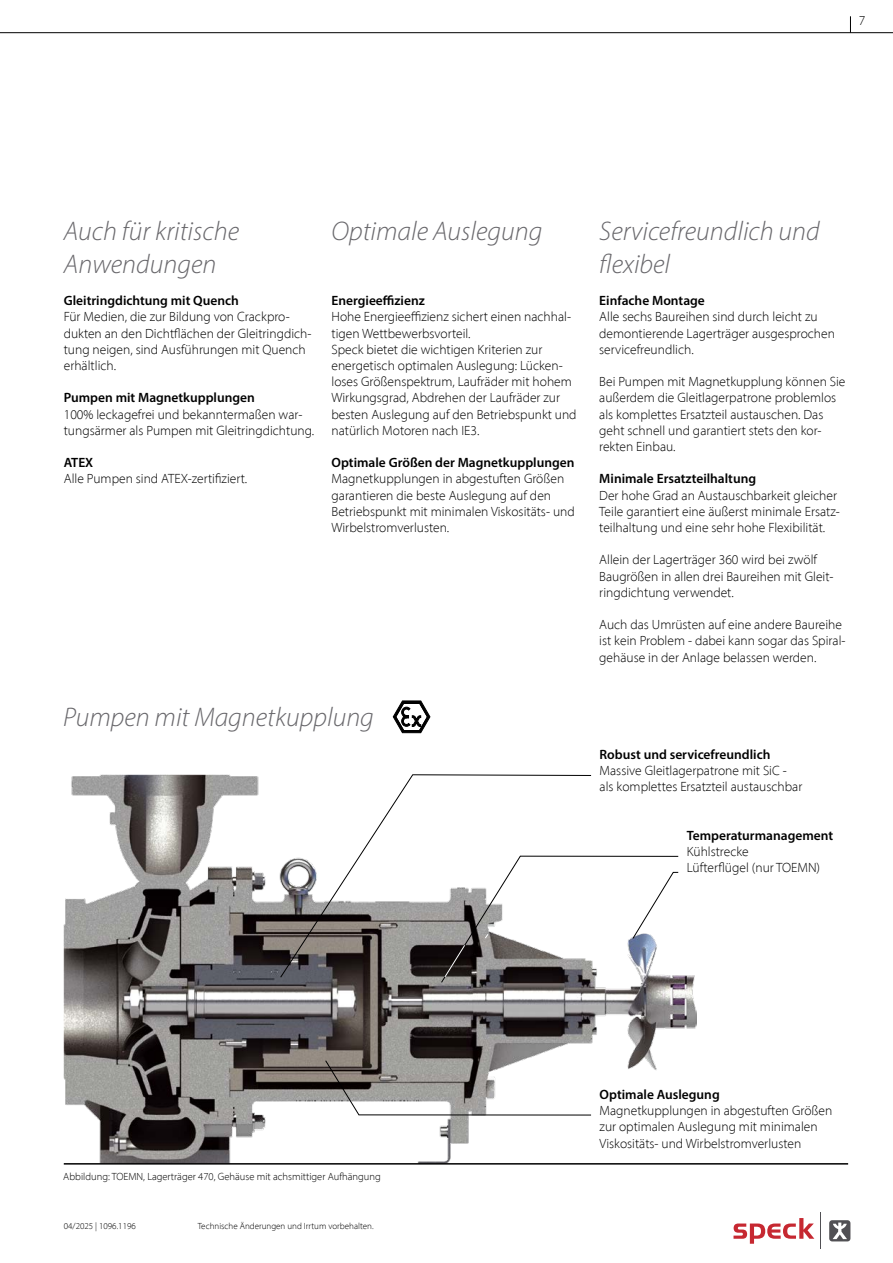
<style>
.page{position:relative;width:893px;height:1263px;background:#fff}
.page>*{position:absolute;margin:0;border:0;box-sizing:border-box;transform-origin:0 0}
.H_02_Überschrift{font:italic 300 27px/32.4px "Myriad Pro";color:#68676b}
.S_02_Standard_10_8{font:italic 300 27px/32.4px "Myriad Pro";color:#68676b}
.S_02_Standard_10_8-2{font:300 13.5px/16.2px "Myriad Pro";color:#000}
.H_02_Überschrift-2{font:300 13.5px/16.2px "Myriad Pro";color:#000}
.S_02_Standard_10_8-3{font:600 13.5px "Myriad Pro";color:#000}
.H_02_Überschrift-3{font:600 13.5px "Myriad Pro";color:#000}
.BU_01_Bildunterschrift{font:300 10.5px "Myriad Pro";color:#000}
.t1{font:300 9px "Myriad Pro";color:#000}
</style>
<div class="page">
<hr style="left:0;top:32px;width:893px;height:1px;background:#000">
<svg style="left:850px;top:16px;width:1px;height:17px"></svg>
<img style="left:63px;top:775px;width:634px;height:389px">
<hr style="left:64px;top:1163px;width:784px;height:1px;background:#000">
<svg style="left:325px;top:1060px;width:266px;height:55px"></svg>
<svg style="left:280px;top:774px;width:311px;height:204px"></svg>
<svg style="left:441px;top:856px;width:238px;height:127px"></svg>
<svg style="left:393px;top:701px;width:37px;height:32px"></svg>
<hr style="left:821px;top:1212px;width:1px;height:37px;background:#515054">
<svg style="left:829px;top:1220px;width:21px;height:21px"></svg>
<svg style="left:733px;top:1218px;width:81px;height:26px"></svg>
<p class="H_02_Überschrift-2" style="left:859px;top:12px;width:8px">7</p>
<p class="S_02_Standard_10_8" style="left:64px;top:215px;width:177px">Auch für kritische<br>Anwendungen</p>
<p class="S_02_Standard_10_8-3" style="left:64px;top:292px;width:177px">Gleitringdichtung mit Quench</p>
<p class="S_02_Standard_10_8-2" style="left:64px;top:309px;width:249px">Für Medien, die zur Bildung von Crackpro&shy;dukten an den Dichtflächen der Gleitringdich&shy;tung neigen, sind Ausführungen mit Quench erhältlich.</p>
<p class="S_02_Standard_10_8-3" style="left:64px;top:389px;width:193px">Pumpen mit Magnetkupplungen</p>
<p class="S_02_Standard_10_8-2" style="left:64px;top:406px;width:252px">100% leckagefrei und bekanntermaßen war&shy;tungsärmer als Pumpen mit Gleitringdichtung.</p>
<p class="S_02_Standard_10_8-3" style="left:64px;top:454px;width:31px">ATEX</p>
<p class="S_02_Standard_10_8-2" style="left:64px;top:471px;width:185px">Alle Pumpen sind ATEX-zertifiziert.</p>
<p class="H_02_Überschrift" style="left:331px;top:215px;width:212px">Optimale Auslegung</p>
<p class="H_02_Überschrift-3" style="left:331px;top:292px;width:95px">Energieeffizienz</p>
<p class="H_02_Überschrift-2" style="left:331px;top:309px;width:241px">Hohe Energieeffizienz sichert einen nachhal&shy;tigen Wettbewerbsvorteil.</p>
<p class="H_02_Überschrift-2" style="left:331px;top:341px;width:247px">Speck bietet die wichtigen Kriterien zur energetisch optimalen Auslegung: Lücken&shy;loses Größenspektrum, Laufräder mit hohem Wirkungsgrad, Abdrehen der Laufräder zur besten Auslegung auf den Betriebspunkt und natürlich Motoren nach IE3.</p>
<p class="S_02_Standard_10_8-3" style="left:331px;top:454px;width:244px">Optimale Größen der Magnetkupplungen</p>
<p class="S_02_Standard_10_8-2" style="left:331px;top:471px;width:245px">Magnetkupplungen in abgestuften Größen garantieren die beste Auslegung auf den Betriebspunkt mit minimalen Viskositäts- und Wirbelstromverlusten.</p>
<p class="H_02_Überschrift" style="left:63px;top:701px;width:312px">Pumpen mit Magnetkupplung</p>
<p class="H_02_Überschrift" style="left:599px;top:215px;width:222px">Servicefreundlich und flexibel</p>
<p class="S_02_Standard_10_8-3" style="left:599px;top:292px;width:107px">Einfache Montage</p>
<p class="S_02_Standard_10_8-2" style="left:599px;top:309px;width:237px">Alle sechs Baureihen sind durch leicht zu demontierende Lagerträger ausgesprochen servicefreundlich.</p>
<p class="S_02_Standard_10_8-2" style="left:599px;top:373px;width:248px">Bei Pumpen mit Magnetkupplung können Sie außerdem die Gleitlagerpatrone problemlos als komplettes Ersatzteil austauschen. Das geht schnell und garantiert stets den kor&shy;rekten Einbau.</p>
<p class="S_02_Standard_10_8-3" style="left:599px;top:470px;width:158px">Minimale Ersatzteilhaltung</p>
<p class="S_02_Standard_10_8-2" style="left:599px;top:487px;width:242px">Der hohe Grad an Austauschbarkeit gleicher<br>Teile garantiert eine äußerst minimale Ersatz&shy;teilhaltung und eine sehr hohe Flexibilität.</p>
<p class="S_02_Standard_10_8-2" style="left:599px;top:552px;width:236px">Allein der Lagerträger 360 wird bei zwölf<br>Baugrößen in allen drei Baureihen mit Gleit&shy;ringdichtung verwendet.</p>
<p class="S_02_Standard_10_8-2" style="left:599px;top:616px;width:248px">Auch das Umrüsten auf eine andere Baureihe ist kein Problem - dabei kann sogar das Spiral&shy;gehäuse in der Anlage belassen werden.</p>
<p class="S_02_Standard_10_8-3" style="left:600px;top:746px;width:172px">Robust und servicefreundlich</p>
<p class="S_02_Standard_10_8-2" style="left:600px;top:762px;width:204px">Massive Gleitlagerpatrone mit SiC - als komplettes Ersatzteil austauschbar</p>
<p class="S_02_Standard_10_8-3" style="left:687px;top:827px;width:148px">Temperaturmanagement</p>
<p class="S_02_Standard_10_8-2" style="left:687px;top:843px;width:64px">Kühlstrecke</p>
<p class="S_02_Standard_10_8-2" style="left:687px;top:859px;width:135px">Lüfterflügel (nur TOEMN)</p>
<p class="BU_01_Bildunterschrift" style="left:63px;top:1170px;width:319px">Abbildung: TOEMN, Lagerträger 470, Gehäuse mit achsmittiger Aufhängung</p>
<p class="t1" style="left:64px;top:1220px;width:74px">04/2025 | 1096.1196</p>
<p class="t1" style="left:198px;top:1220px;width:177px">Technische Änderungen und Irrtum vorbehalten.</p>
<p class="S_02_Standard_10_8-3" style="left:600px;top:1086px;width:122px">Optimale Auslegung</p>
<p class="S_02_Standard_10_8-2" style="left:600px;top:1102px;width:234px">Magnetkupplungen in abgestuften Größen zur optimalen Auslegung mit minimalen<br>Viskositäts- und Wirbelstromverlusten</p>
</div>
